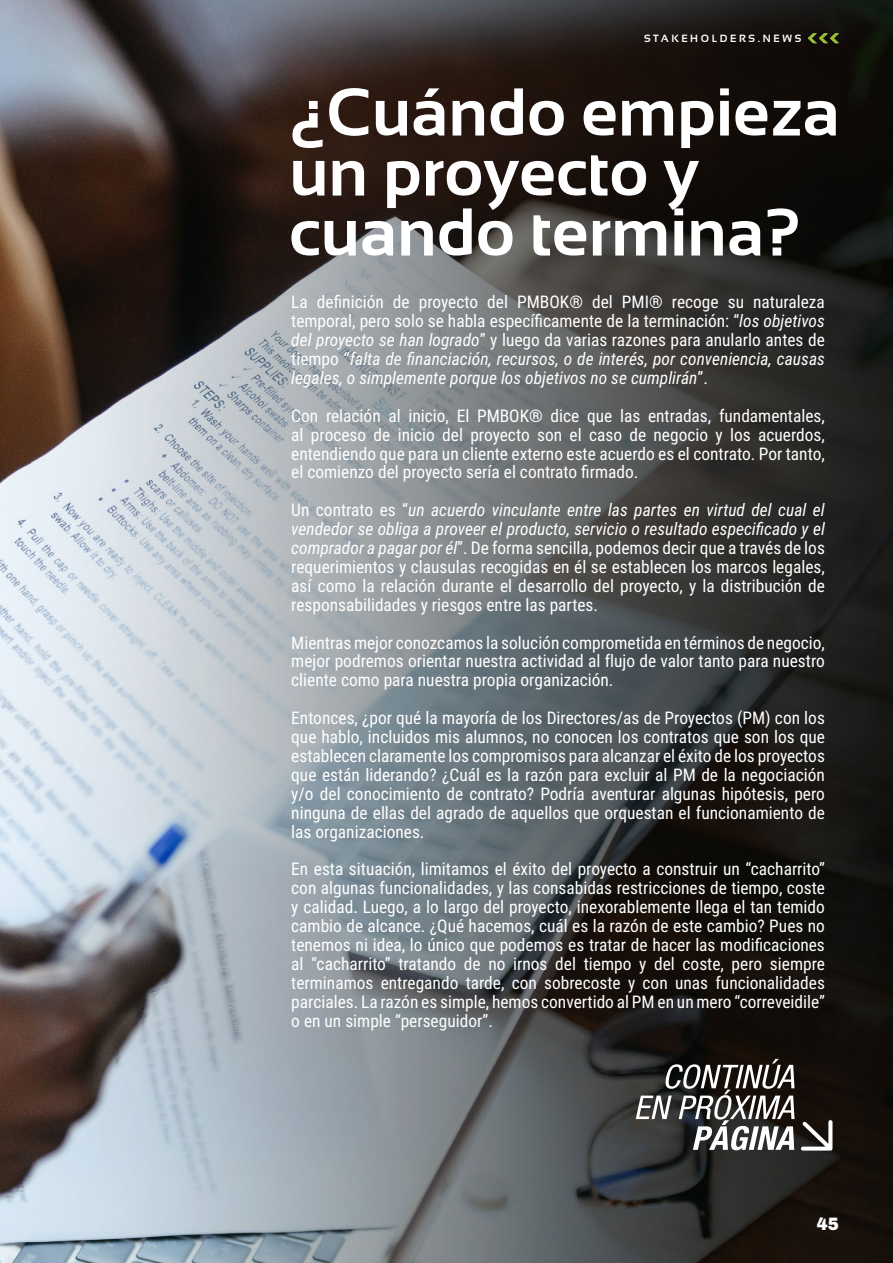
<style>
.page{position:relative;width:893px;height:1263px;background:#fff}
.page>*{position:absolute;margin:0;border:0;box-sizing:border-box;transform-origin:0 0}
.t1{font:700 67.5px/60px "Sansation";color:#fff}
.t2{font:900 18px "Chivo";color:#fff}
.t3{font:17.4px/18.9px "Roboto Condensed";color:#fff;text-align:justify}
.t4{font:700 10.5px "Sansation";letter-spacing:.25em;color:#fff}
.s1{font-style:italic}
</style>
<div class="page">
<img style="left:0;top:0;width:893px;height:1263px">
<svg style="left:808px;top:33px;width:31px;height:10px"></svg>
<svg style="left:801px;top:1120px;width:31px;height:30px"></svg>
<svg style="left:636px;top:1059px;width:158px;height:91px"></svg>
<p class="t4" style="left:644px;top:33px;width:159px">STAKEHOLDERS.NEWS</p>
<h1 class="t1" style="left:289px;top:82px;width:552px">¿Cuándo empieza un proyecto y cuando termina?</h1>
<p class="t3" style="left:291px;top:292px;width:535px">La definición de proyecto del PMBOK® del PMI® recoge su naturaleza temporal, pero solo se habla específicamente de la terminación: “<span class="s1">los objetivos del proyecto se han logrado</span>” y luego da varias razones para anularlo antes de tiempo “<span class="s1">falta de financiación, recursos, o de interés, por conveniencia, causas legales, o simplemente porque los objetivos no se cumplirán</span>”.</p>
<p class="t3" style="left:291px;top:405px;width:535px">Con relación al inicio, El PMBOK® dice que las entradas, fundamentales, al proceso de inicio del proyecto son el caso de negocio y los acuerdos, entendiendo que para un cliente externo este acuerdo es el contrato. Por tanto, el comienzo del proyecto sería el contrato firmado.</p>
<p class="t3" style="left:291px;top:500px;width:535px">Un contrato es “<span class="s1">un acuerdo vinculante entre las partes en virtud del cual el vendedor se obliga a proveer el producto, servicio o resultado especificado y el comprador a pagar por él</span>”. De forma sencilla, podemos decir que a través de los requerimientos y clausulas recogidas en él se establecen los marcos legales, así como la relación durante el desarrollo del proyecto, y la distribución de responsabilidades y riesgos entre las partes.</p>
<p class="t3" style="left:291px;top:632px;width:535px">Mientras mejor conozcamos la solución comprometida en términos de negocio, mejor podremos orientar nuestra actividad al flujo de valor tanto para nuestro cliente como para nuestra propia organización.</p>
<p class="t3" style="left:291px;top:708px;width:535px">Entonces, ¿por qué la mayoría de los Directores/as de Proyectos (PM) con los que hablo, incluidos mis alumnos, no conocen los contratos que son los que establecen claramente los compromisos para alcanzar el éxito de los proyectos que están liderando? ¿Cuál es la razón para excluir al PM de la negociación y/o del conocimiento de contrato? Podría aventurar algunas hipótesis, pero ninguna de ellas del agrado de aquellos que orquestan el funcionamiento de las organizaciones.</p>
<p class="t3" style="left:291px;top:859px;width:535px">En esta situación, limitamos el éxito del proyecto a construir un “cacharrito” con algunas funcionalidades, y las consabidas restricciones de tiempo, coste y calidad. Luego, a lo largo del proyecto, inexorablemente llega el tan temido cambio de alcance. ¿Qué hacemos, cuál es la razón de este cambio? Pues no tenemos ni idea, lo único que podemos es tratar de hacer las modificaciones al “cacharrito” tratando de no irnos del tiempo y del coste, pero siempre terminamos entregando tarde, con sobrecoste y con unas funcionalidades parciales. La razón es simple, hemos convertido al PM en un mero “correveidile” o en un simple “perseguidor”.</p>
<p class="t2" style="left:817px;top:1210px;width:24px">45</p>
</div>
